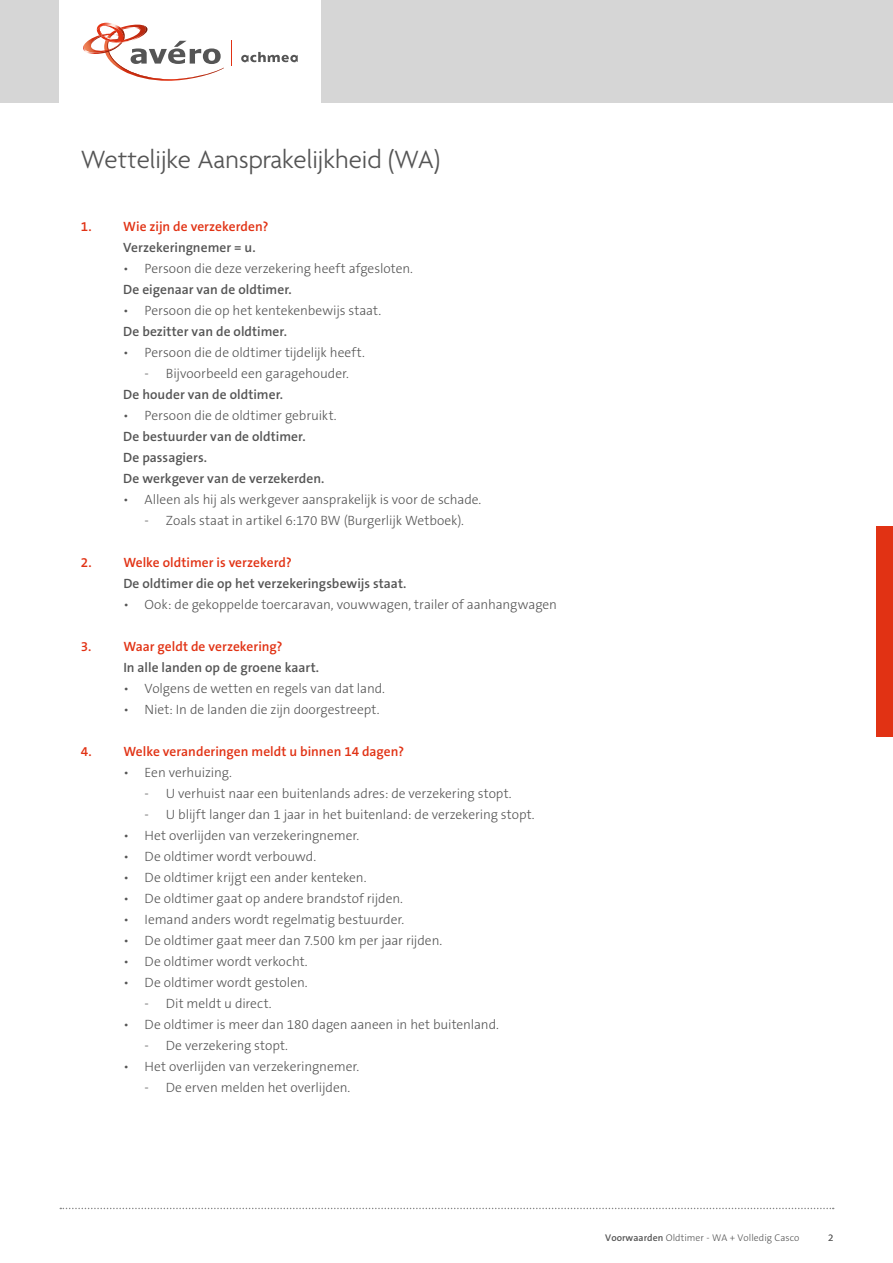
<style>
.page{position:relative;width:893px;height:1263px;background:#fff}
.page>*{position:absolute;margin:0;border:0;box-sizing:border-box;transform-origin:0 0}
.t1{font:300 27px "Agenda";color:#555}
.t2{font:300 13.5px "The Sans B3";letter-spacing:-.005em;color:#555}
.t3{font:600 13.5px/21px "The Sans B6";letter-spacing:.005em;color:#555}
.t4{font:600 13.5px "The Sans B6";color:#e13214}
.t5{font:300 9.75px "The Sans B3";letter-spacing:.005em;color:#555}
.s1{font-family:"The Sans B6";font-weight:600}
</style>
<div class="page">
<div style="left:0;top:0;width:893px;height:103px;background:#d6d6d6"></div>
<div style="left:60px;top:0;width:261px;height:103px;background:#fff"></div>
<svg style="left:241px;top:52px;width:57px;height:10px"></svg>
<svg style="left:83px;top:22px;width:141px;height:59px"></svg>
<svg style="left:231px;top:41px;width:1px;height:25px"></svg>
<svg style="left:60px;top:1208px;width:774px;height:1px"></svg>
<div style="left:876px;top:526px;width:17px;height:211px;background:#e13214"></div>
<h1 class="t1" style="left:81px;top:145px;width:361px">Wettelijke Aansprakelijkheid (WA)</h1>
<p class="t4" style="left:81px;top:219px;width:189px">1. Wie zijn de verzekerden?</p>
<p class="t3" style="left:123px;top:238px;width:134px">Verzekeringnemer = u.</p>
<p class="t2" style="left:123px;top:262px;width:291px">• Persoon die deze verzekering heeft afgesloten.</p>
<p class="t3" style="left:123px;top:280px;width:170px">De eigenaar van de oldtimer.</p>
<p class="t2" style="left:123px;top:304px;width:259px">• Persoon die op het kentekenbewijs staat.</p>
<p class="t3" style="left:123px;top:322px;width:165px">De bezitter van de oldtimer.</p>
<p class="t2" style="left:123px;top:346px;width:243px">• Persoon die de oldtimer tijdelijk heeft.</p>
<p class="t2" style="left:145px;top:367px;width:206px">- Bijvoorbeeld een garagehouder.</p>
<p class="t3" style="left:123px;top:385px;width:161px">De houder van de oldtimer.</p>
<p class="t2" style="left:123px;top:409px;width:215px">• Persoon die de oldtimer gebruikt.</p>
<p class="t3" style="left:123px;top:427px;width:203px">De bestuurder van de oldtimer.<br>De passagiers.<br>De werkgever van de verzekerden.</p>
<p class="t2" style="left:123px;top:493px;width:360px">• Alleen als hij als werkgever aansprakelijk is voor de schade.</p>
<p class="t2" style="left:145px;top:514px;width:321px">- Zoals staat in artikel 6:170 BW (Burgerlijk Wetboek).</p>
<p class="t4" style="left:81px;top:555px;width:212px">2. Welke oldtimer is verzekerd?</p>
<p class="t3" style="left:123px;top:574px;width:285px">De oldtimer die op het verzekeringsbewijs staat.</p>
<p class="t2" style="left:123px;top:598px;width:435px">• Ook: de gekoppelde toercaravan, vouwwagen, trailer of aanhangwagen</p>
<p class="t4" style="left:81px;top:639px;width:203px">3. Waar geldt de verzekering?</p>
<p class="t3" style="left:123px;top:658px;width:197px">In alle landen op de groene kaart.</p>
<p class="t2" style="left:123px;top:682px;width:263px">• Volgens de wetten en regels van dat land.</p>
<p class="t2" style="left:123px;top:703px;width:258px">• Niet: In de landen die zijn doorgestreept.</p>
<p class="t4" style="left:81px;top:744px;width:325px">4. Welke veranderingen meldt u binnen 14 dagen?</p>
<p class="t2" style="left:123px;top:766px;width:110px">• Een verhuizing.</p>
<p class="t2" style="left:145px;top:787px;width:368px">- U verhuist naar een buitenlands adres: de verzekering stopt.</p>
<p class="t2" style="left:145px;top:808px;width:392px">- U blijft langer dan 1 jaar in het buitenland: de verzekering stopt.</p>
<p class="t2" style="left:123px;top:829px;width:237px">• Het overlijden van verzekeringnemer.</p>
<p class="t2" style="left:123px;top:850px;width:194px">• De oldtimer wordt verbouwd.</p>
<p class="t2" style="left:123px;top:871px;width:245px">• De oldtimer krijgt een ander kenteken.</p>
<p class="t2" style="left:123px;top:892px;width:281px">• De oldtimer gaat op andere brandstof rijden.</p>
<p class="t2" style="left:123px;top:913px;width:282px">• Iemand anders wordt regelmatig bestuurder.</p>
<p class="t2" style="left:123px;top:934px;width:320px">• De oldtimer gaat meer dan 7.500 km per jaar rijden.</p>
<p class="t2" style="left:123px;top:955px;width:186px">• De oldtimer wordt verkocht.</p>
<p class="t2" style="left:123px;top:976px;width:186px">• De oldtimer wordt gestolen.</p>
<p class="t2" style="left:145px;top:997px;width:129px">- Dit meldt u direct.</p>
<p class="t2" style="left:123px;top:1018px;width:377px">• De oldtimer is meer dan 180 dagen aaneen in het buitenland.</p>
<p class="t2" style="left:145px;top:1039px;width:145px">- De verzekering stopt.</p>
<p class="t2" style="left:123px;top:1060px;width:237px">• Het overlijden van verzekeringnemer.</p>
<p class="t2" style="left:145px;top:1081px;width:207px">- De erven melden het overlijden.</p>
<p class="t5" style="left:605px;top:1233px;width:196px"><span class="s1">Voorwaarden</span> Oldtimer - WA + Volledig Casco</p>
<p class="t5" style="left:828px;top:1233px;width:7px">2</p>
</div>
